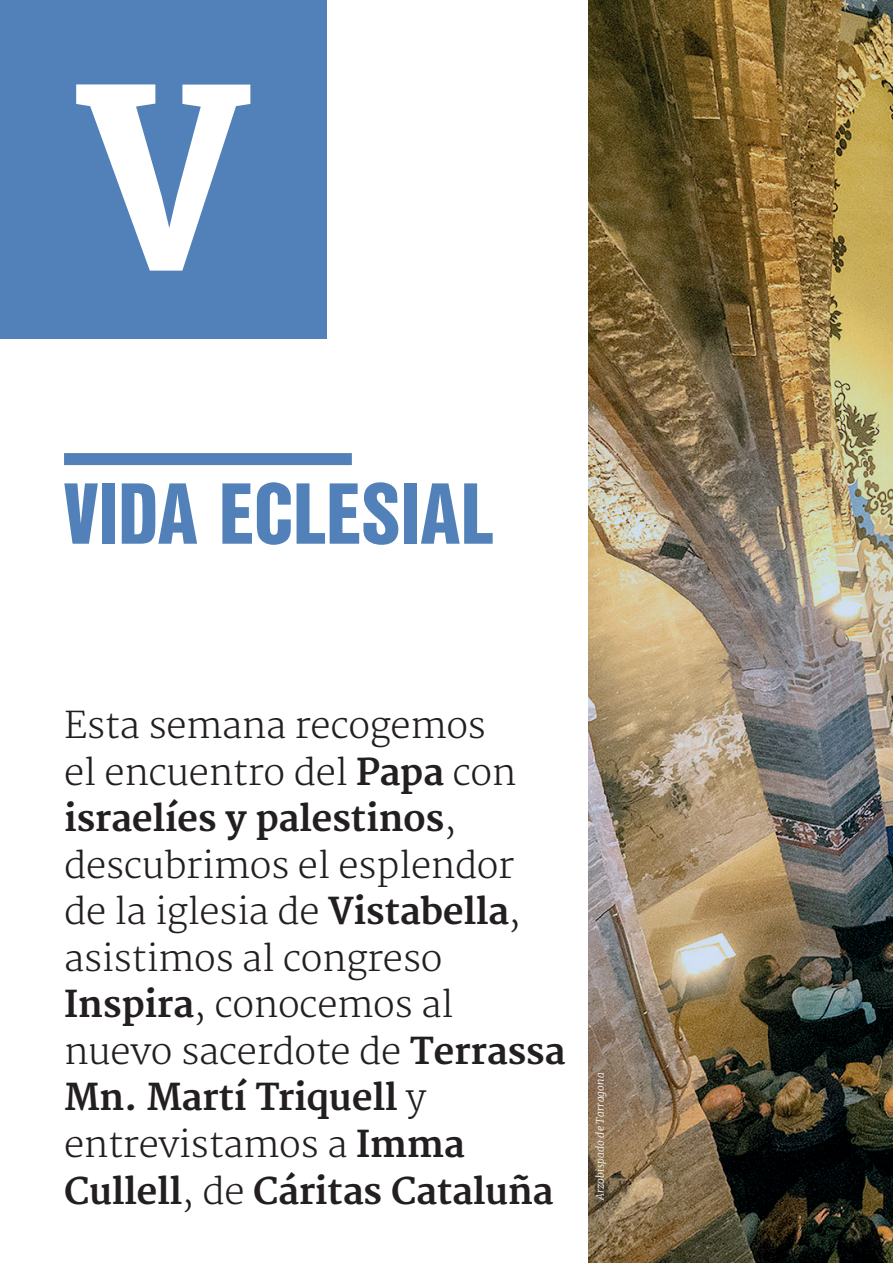
<style>
.page{position:relative;width:893px;height:1263px;background:#fff}
.page>*{position:absolute;margin:0;border:0;box-sizing:border-box;transform-origin:0 0}
.t1{font:900 84px "Nimbus San Con LOT";letter-spacing:-.005em;color:#5181b8}
.t2{font:300 36px/46.5px "Merriweather";letter-spacing:-.01em;color:#231f20}
.CODINACHPETIT{font:italic 300 10.5px "Merriweather";letter-spacing:.01em;color:#fff}
.s1{font-weight:700}
</style>
<div class="page">
<img style="left:588px;top:0;width:305px;height:1263px">
<div style="left:0;top:0;width:326px;height:338px;background:#5181b8"></div>
<div style="left:64px;top:453px;width:288px;height:12px;background:#5181b8"></div>
<svg style="left:76px;top:84px;width:174px;height:187px"></svg>
<p class="t1" style="left:64px;top:450px;width:431px">VIDA ECLESIAL</p>
<p class="t2" style="left:64px;top:704px;width:503px">Esta semana recogemos<br>el encuentro del <span class="s1">Papa</span> con <span class="s1">israelíes y palestinos</span>, descubrimos el esplendor de la iglesia de <span class="s1">Vistabella</span>, asistimos al congreso<br><span class="s1">Inspira</span>, conocemos al nuevo sacerdote de <span class="s1">Terrassa<br>Mn. Martí Triquell</span> y entrevistamos a <span class="s1">Imma<br>Cullell</span>, de <span class="s1">Cáritas Cataluña</span></p>
<p class="CODINACHPETIT" style="left:594px;top:1200px;width:129px;rotate:-90deg">Arzobispado de Tarragona</p>
</div>
